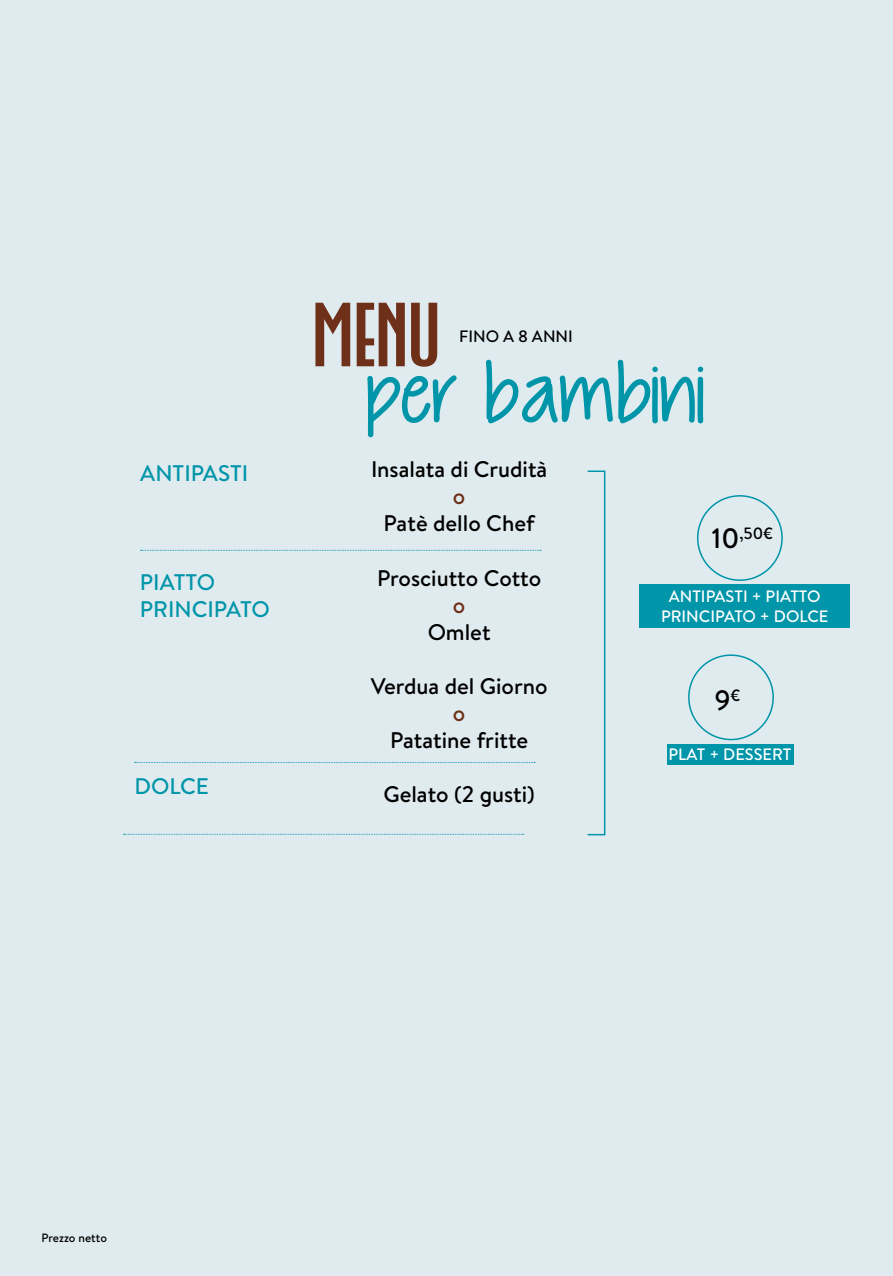
<style>
.page{position:relative;width:893px;height:1276px;background:#e0ebef}
.page>*{position:absolute;margin:0;border:0;box-sizing:border-box;transform-origin:0 0}
.t1{font:90.75px "Cutie Patootie";color:#0095a9}
.t2{font:90.75px "Decohead FREE Regular";color:#6e3018}
.t3{font:500 28.05px "Brandon Text";color:#000}
.t4{font:500 22.65px "Brandon Text";color:#000}
.t5{font:500 22.65px/27.2px "Brandon Text";color:#0095a9}
.t6{font:500 22.65px "Brandon Text";color:#6e3018}
.t7{font:500 16.5px/19.8px "Brandon Text";color:#fff;text-align:center}
.t8{font:500 16.5px "Brandon Text";color:#000}
.t9{font:500 16.35px "Brandon Text";color:#000}
.t10{font:500 12px "Brandon Text";color:#000}
.s1{font-size:28.05px}
</style>
<div class="page">
<div style="left:697px;top:495px;width:86px;height:86px;border:2px solid #0095a9;border-radius:50%"></div>
<div style="left:688px;top:654px;width:86px;height:86px;border:2px solid #0095a9;border-radius:50%"></div>
<div style="left:667px;top:744px;width:126px;height:21px;background:#0095a9"></div>
<div style="left:639px;top:584px;width:211px;height:44px;background:#0095a9"></div>
<svg style="left:141px;top:550px;width:400px;height:1px"></svg>
<svg style="left:135px;top:762px;width:400px;height:1px"></svg>
<svg style="left:123px;top:834px;width:401px;height:1px"></svg>
<div style="left:587px;top:470px;width:18px;height:365px;border:2px solid #0095a9"></div>
<p class="t5" style="left:140px;top:459px;width:110px">ANTIPASTI</p>
<p class="t5" style="left:140px;top:568px;width:131px">PIATTO<br>PRINCIPATO</p>
<p class="t5" style="left:134px;top:772px;width:76px">DOLCE</p>
<h1 class="t2" style="left:312px;top:282px;width:129px">MENU</h1>
<p class="t8" style="left:459px;top:325px;width:115px">FINO A 8 ANNI</p>
<h1 class="t1" style="left:366px;top:342px;width:340px">per bambini</h1>
<p class="t4" style="left:371px;top:454px;width:178px">Insalata di Crudità</p>
<p class="t6" style="left:453px;top:481px;width:14px">o</p>
<p class="t4" style="left:384px;top:508px;width:153px">Patè dello Chef</p>
<p class="t4" style="left:377px;top:562px;width:166px">Prosciutto Cotto</p>
<p class="t6" style="left:453px;top:589px;width:14px">o</p>
<p class="t4" style="left:428px;top:616px;width:64px">Omlet</p>
<p class="t4" style="left:371px;top:670px;width:178px">Verdua del Giorno</p>
<p class="t6" style="left:453px;top:697px;width:14px">o</p>
<p class="t4" style="left:390px;top:725px;width:140px">Patatine fritte</p>
<p class="t4" style="left:383px;top:779px;width:153px">Gelato (2 gusti)</p>
<p class="t9" style="left:711px;top:521px;width:63px"><span class="s1">10</span>,50€</p>
<p class="t7" style="left:661px;top:586px;width:169px">ANTIPASTI + PIATTO<br>PRINCIPATO + DOLCE</p>
<p class="t3" style="left:714px;top:681px;width:28px">9<sup>€</sup></p>
<p class="t7" style="left:668px;top:744px;width:125px">PLAT + DESSERT</p>
<p class="t10" style="left:41px;top:1229px;width:67px">Prezzo netto</p>
</div>
